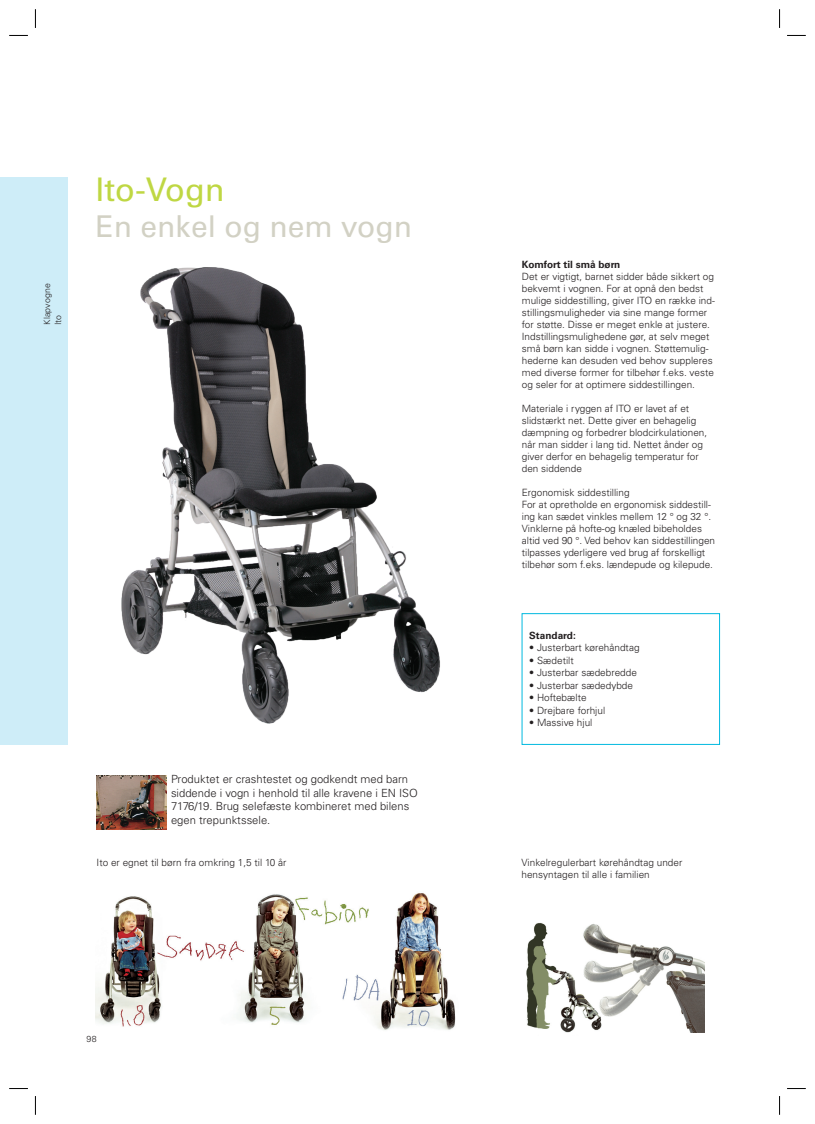
<style>
.page{position:relative;width:815px;height:1124px;background:#fff}
.page>*{position:absolute;margin:0;border:0;box-sizing:border-box;transform-origin:0 0}
.t1{font:32.5px "Univers LT Std";color:#bfd743}
.t2{font:30px "Univers LT Std";color:#d2d1c4}
.t3{font:300 11.25px/13.5px "Univers LT Std";color:#231f20}
.t4{font:300 10px/12px "Univers LT Std";color:#231f20}
.t5{font:700 10px "Univers LT Std";color:#231f20}
.t6{font:300 8.75px/11.2px "Univers LT Std";letter-spacing:.015em;color:#231f20}
</style>
<div class="page">
<div style="left:0;top:177px;width:68px;height:567px;background:#ceedf8"></div>
<img style="left:121px;top:267px;width:319px;height:457px">
<img style="left:96px;top:893px;width:360px;height:137px">
<img style="left:97px;top:775px;width:69px;height:54px">
<img style="left:526px;top:923px;width:178px;height:110px">
<div style="left:522px;top:613px;width:198px;height:131px;border:1px solid #00b9df"></div>
<svg style="left:9px;top:35px;width:19px;height:1px"></svg>
<svg style="left:787px;top:35px;width:19px;height:1px"></svg>
<svg style="left:9px;top:1088px;width:19px;height:1px"></svg>
<svg style="left:787px;top:1088px;width:19px;height:1px"></svg>
<svg style="left:35px;top:9px;width:1px;height:19px"></svg>
<svg style="left:35px;top:1096px;width:1px;height:18px"></svg>
<svg style="left:779px;top:9px;width:1px;height:19px"></svg>
<svg style="left:779px;top:1096px;width:1px;height:18px"></svg>
<p class="t6" style="left:41px;top:325px;width:43px;rotate:-90deg">Klapvogne<br>Ito</p>
<h1 class="t1" style="left:95px;top:170px;width:131px">Ito-Vogn</h1>
<h2 class="t2" style="left:95px;top:209px;width:318px">En enkel og nem vogn</h2>
<p class="t3" style="left:171px;top:772px;width:248px">Produktet er crashtestet og godkendt med barn siddende i vogn i henhold til alle kravene i EN ISO 7176/19. Brug selefæste kombineret med bilens egen trepunktssele.</p>
<p class="t5" style="left:522px;top:258px;width:100px">Komfort til små børn</p>
<p class="t4" style="left:522px;top:270px;width:194px">Det er vigtigt, barnet sidder både sikkert og bekvemt i vognen. For at opnå den bedst mulige siddestilling, giver ITO en række ind&shy;stillingsmuligheder via sine mange former for støtte. Disse er meget enkle at justere.<br>Indstillingsmulighedene gør, at selv meget små børn kan sidde i vognen. Støttemulig&shy;hederne kan desuden ved behov suppleres med diverse former for tilbehør f.eks. veste og seler for at optimere siddestillingen.</p>
<p class="t4" style="left:522px;top:402px;width:187px">Materiale i ryggen af ITO er lavet af et slidstærkt net. Dette giver en behagelig dæmpning og forbedrer blodcirkulationen, når man sidder i lang tid. Nettet ånder og giver derfor en behagelig temperatur for den siddende</p>
<p class="t4" style="left:522px;top:486px;width:195px">Ergonomisk siddestilling<br>For at opretholde en ergonomisk siddestill&shy;ing kan sædet vinkles mellem 12 ° og 32 °.<br>Vinklerne på hofte-og knæled bibeholdes altid ved 90 °. Ved behov kan siddestillingen tilpasses yderligere ved brug af forskelligt tilbehør som f.eks. lændepude og kilepude.</p>
<p class="t5" style="left:529px;top:629px;width:48px">Standard:</p>
<p class="t4" style="left:529px;top:641px;width:112px">• Justerbart kørehåndtag</p>
<p class="t4" style="left:529px;top:654px;width:46px">• Sædetilt</p>
<p class="t4" style="left:529px;top:666px;width:109px">• Justerbar sædebredde</p>
<p class="t4" style="left:529px;top:679px;width:105px">• Justerbar sædedybde</p>
<p class="t4" style="left:529px;top:691px;width:59px">• Hoftebælte</p>
<p class="t4" style="left:529px;top:704px;width:77px">• Drejbare forhjul</p>
<p class="t4" style="left:529px;top:716px;width:65px">• Massive hjul</p>
<p class="t4" style="left:97px;top:856px;width:191px">Ito er egnet til børn fra omkring 1,5 til 10 år</p>
<p class="t4" style="left:521px;top:856px;width:162px">Vinkelregulerbart kørehåndtag under hensyntagen til alle i familien</p>
<p class="t6" style="left:86px;top:1033px;width:12px">98</p>
</div>
